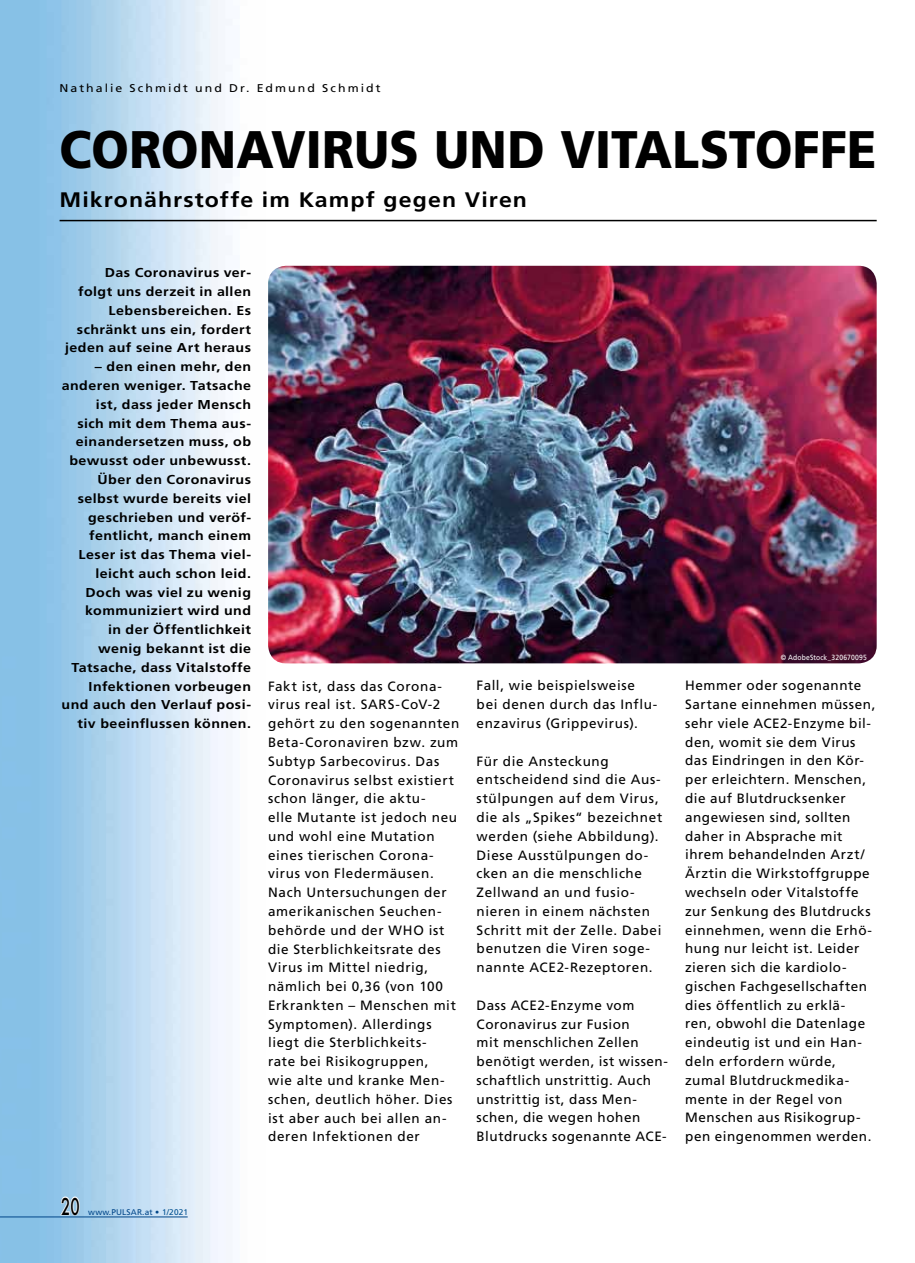
<style>
.page{position:relative;width:915px;height:1263px;background:#fff}
.page>*{position:absolute;margin:0;border:0;box-sizing:border-box;transform-origin:0 0}
.t1{font:900 52.8px "Frutiger";letter-spacing:.005em;color:#000;scale:.91 1}
.t2{font:500 22.5px "Futura";color:#000;scale:.67 1}
.t3{font:700 21px "Frutiger";letter-spacing:.045em;color:#000;scale:1.1 1}
.t4{font:13.5px/18.8px "Frutiger";letter-spacing:.045em;color:#000}
.t5{font:700 12.9px/18.8px "Frutiger";letter-spacing:.03em;color:#000;text-align:right;scale:1.1 1}
.t6{font:11.25px "Frutiger";letter-spacing:.165em;color:#000;scale:1.1 1}
.t7{font:8.25px "Frutiger";letter-spacing:.02em;color:#004588}
.t8{font:7.5px "Frutiger";letter-spacing:.02em;color:#fff;scale:.9 1}
.s1{color:#005091}
</style>
<div class="page">
<img style="left:0;top:0;width:265px;height:1263px">
<svg style="left:59px;top:1196px;width:22px;height:20px"></svg>
<hr style="left:0;top:1217px;width:188px;height:1px;background:#004588">
<img style="left:268px;top:266px;width:608px;height:397px">
<hr style="left:60px;top:220px;width:816px;height:1px;background:#000">
<p class="t6" style="left:60px;top:83px;width:293px">Nathalie Schmidt und Dr. Edmund Schmidt</p>
<h1 class="t1" style="left:60px;top:128px;width:898px">CORONAVIRUS UND VITALSTOFFE</h1>
<h3 class="t3" style="left:60px;top:191px;width:426px">Mikronährstoffe im Kampf gegen Viren</h3>
<p class="t5" style="left:65px;top:264px;width:170px">Das Coronavirus ver-<br>folgt uns derzeit in allen<br>Lebensbereichen. Es schränkt uns ein, fordert jeden auf seine Art heraus</p>
<p class="t5" style="left:62px;top:358px;width:174px">– den einen mehr, den anderen weniger. Tatsache ist, dass jeder Mensch<br>sich mit dem Thema aus&shy;einandersetzen muss, ob bewusst oder unbewusst.<br>Über den Coronavirus selbst wurde bereits viel geschrieben und veröf&shy;fentlicht, manch einem<br>Leser ist das Thema viel&shy;leicht auch schon leid.<br>Doch was viel zu wenig kommuniziert wird und<br>in der Öffentlichkeit wenig bekannt ist die<br>Tatsache, dass Vitalstoffe<br>Infektionen vorbeugen und auch den Verlauf posi&shy;tiv beeinflussen können.</p>
<p class="t4" style="left:268px;top:678px;width:193px">Fakt ist, dass das Corona&shy;virus real ist. SARS-CoV-2 gehört zu den sogenannten<br>Beta-Coronaviren bzw. zum<br>Subtyp Sarbecovirus. Das<br>Coronavirus selbst exi stiert schon länger, die aktu-<br>elle Mutante ist jedoch neu und wohl eine Mutation eines tierischen Corona&shy;virus von Fledermäusen.<br>Nach Untersuchungen der amerikanischen Seuchen&shy;behörde und der WHO ist die Sterblichkeitsrate des<br>Virus im Mittel niedrig, nämlich bei 0,36 (von 100<br>Erkrankten – Menschen mit<br>Symptomen). Allerdings liegt die Sterblichkeits-<br>rate bei Risikogruppen,<br>wie alte und kranke Men&shy;schen, deutlich höher. Dies ist aber auch bei allen an&shy;deren Infektionen der</p>
<p class="t4" style="left:476px;top:677px;width:182px">Fall, wie beispielsweise bei denen durch das Influ&shy;enzavirus (Grippevirus).</p>
<p class="t4" style="left:476px;top:753px;width:187px">Für die Ansteckung entscheidend sind die Aus&shy;stülpungen auf dem Virus, die als „Spikes“ bezeichnet werden (siehe Abbildung).<br>Diese Ausstülpungen do&shy;cken an die menschliche<br>Zellwand an und fusio&shy;nieren in einem nächsten<br>Schritt mit der Zelle. Dabei benutzen die Viren soge&shy;nannte ACE2-Rezeptoren.</p>
<p class="t4" style="left:476px;top:997px;width:193px">Dass ACE2-Enzyme vom<br>Coronavirus zur Fusion<br>mit menschlichen Zellen benötigt werden, ist wissen&shy;schaftlich unstrittig. Auch unstrittig ist, dass Men&shy;schen, die wegen hohen<br>Blutdrucks sogenannte ACE-</p>
<p class="t8" style="left:780px;top:654px;width:97px">© AdobeStock_320670095</p>
<p class="t4" style="left:685px;top:677px;width:192px">Hemmer oder sogenannte<br>Sartane einnehmen müssen, sehr viele ACE2-Enzyme bil&shy;den, womit sie dem Virus das Eindringen in den Kör&shy;per erleichtern. Menschen, die auf Blutdrucksenker angewiesen sind, sollten daher in Absprache mit ihrem behandelnden Arzt/<br>Ärztin die Wirkstoffgruppe wechseln oder Vitalstoffe zur Senkung des Blutdrucks einnehmen, wenn die Erhö&shy;hung nur leicht ist. Leider zieren sich die kardiolo&shy;gischen Fachgesellschaften dies öffentlich zu erklä-<br>ren, obwohl die Datenlage eindeutig ist und ein Han&shy;deln erfordern würde, zumal Blutdruckmedika&shy;mente in der Regel von<br>Menschen aus Risikogrup&shy;pen eingenommen werden.</p>
<h2 class="t2" style="left:61px;top:1193px;width:29px">20</h2>
<p class="t7" style="left:88px;top:1207px;width:101px">www.PULSAR.at • <span class="s1">1/2021</span></p>
</div>
